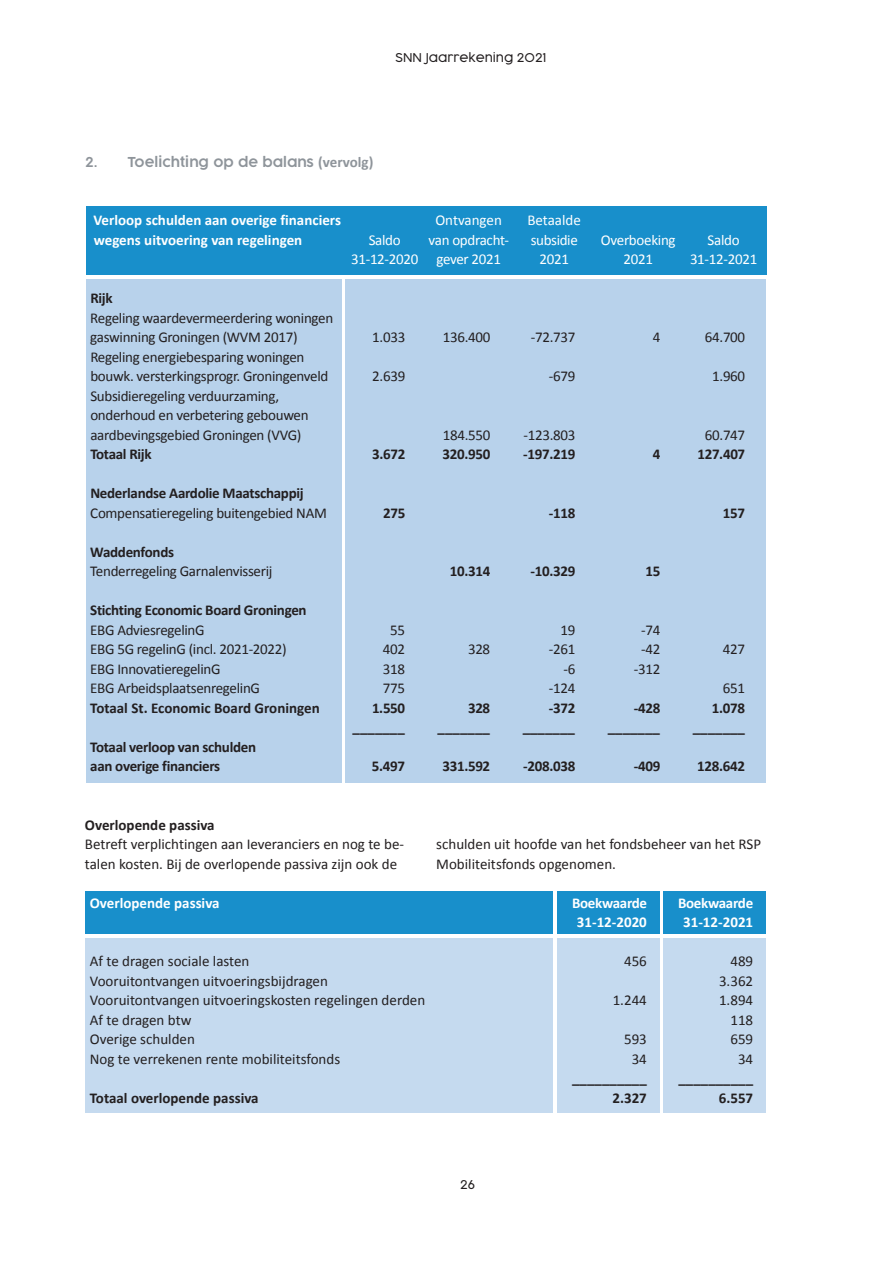
<style>
.page{position:relative;width:893px;height:1263px;background:#fff}
.page>*{position:absolute;margin:0;border:0;box-sizing:border-box;transform-origin:0 0}
.t1{font:15px/19.5px "Calibri";letter-spacing:-.02em;color:#231f20}
.t2{font:15px/19.5px "Calibri";color:#231f20}
.t3{font:700 15px/19.5px "Calibri";letter-spacing:-.02em;color:#231f20}
.t4{font:700 15px "Calibri";color:#fff}
.t5{font:15px "Calibri";letter-spacing:-.02em;color:#fff}
.t6{font:700 15px "Calibri";color:#231f20}
.t7{font:700 15px "Calibri";letter-spacing:-.02em;color:#fff}
.t8{font:15px "Calibri";color:#fff}
.t9{font:300 13.5px "Cocogoose Pro";color:#8e949a}
.t10{font:300 12px "Cocogoose Pro";color:#231f20}
.s1{font-family:"Calibri";font-weight:700;font-size:15px}
</style>
<div class="page">
<div style="left:86px;top:206px;width:680px;height:68px;background:#188fcb"></div>
<div style="left:86px;top:279px;width:255px;height:503px;background:#b8d2eb"></div>
<div style="left:345px;top:279px;width:421px;height:503px;background:#b8d2eb"></div>
<div style="left:86px;top:938px;width:467px;height:174px;background:#c5daef"></div>
<div style="left:86px;top:891px;width:467px;height:43px;background:#188fcb"></div>
<div style="left:664px;top:938px;width:102px;height:174px;background:#c5daef"></div>
<div style="left:664px;top:891px;width:102px;height:43px;background:#188fcb"></div>
<div style="left:558px;top:938px;width:102px;height:174px;background:#c5daef"></div>
<div style="left:558px;top:891px;width:102px;height:43px;background:#188fcb"></div>
<p class="t10" style="left:395px;top:50px;width:153px">SNN Jaarrekening 2021</p>
<p class="t9" style="left:85px;top:153px;width:33px">2. T</p>
<p class="t9" style="left:135px;top:153px;width:240px">oelichting op de balans <span class="s1">(vervolg)</span></p>
<p class="t4" style="left:93px;top:211px;width:249px">Verloop schulden aan overige financiers</p>
<p class="t8" style="left:435px;top:211px;width:68px">Ontvangen</p>
<p class="t8" style="left:527px;top:211px;width:55px">Betaalde</p>
<p class="t4" style="left:94px;top:230px;width:210px">wegens uitvoering van regelingen</p>
<p class="t5" style="left:369px;top:230px;width:34px">Saldo</p>
<p class="t5" style="left:429px;top:230px;width:82px">van opdracht-</p>
<p class="t5" style="left:531px;top:230px;width:49px">subsidie</p>
<p class="t5" style="left:601px;top:230px;width:76px">Overboeking</p>
<p class="t5" style="left:708px;top:230px;width:34px">Saldo</p>
<p class="t5" style="left:351px;top:250px;width:152px">31-12-2020 gever 2021</p>
<p class="t5" style="left:539px;top:250px;width:31px">2021</p>
<p class="t5" style="left:623px;top:250px;width:31px">2021</p>
<p class="t5" style="left:690px;top:250px;width:69px">31-12-2021</p>
<p class="t3" style="left:90px;top:288px;width:24px">Rijk</p>
<p class="t1" style="left:90px;top:307px;width:244px">Regeling waardevermeerdering woningen gaswinning Groningen (WVM 2017)</p>
<p class="t1" style="left:372px;top:327px;width:34px">1.033</p>
<p class="t1" style="left:443px;top:327px;width:49px">136.400</p>
<p class="t1" style="left:531px;top:327px;width:46px">-72.737</p>
<p class="t1" style="left:653px;top:327px;width:9px">4</p>
<p class="t1" style="left:705px;top:327px;width:42px">64.700</p>
<p class="t1" style="left:90px;top:346px;width:240px">Regeling energiebesparing woningen bouwk. versterkingsprogr. Groningenveld</p>
<p class="t1" style="left:90px;top:385px;width:220px">Subsidieregeling verduurzaming, onderhoud en verbetering gebouwen aardbevingsgebied Groningen (VVG)</p>
<p class="t1" style="left:372px;top:366px;width:34px">2.639</p>
<p class="t1" style="left:549px;top:366px;width:28px">-679</p>
<p class="t1" style="left:712px;top:366px;width:34px">1.960</p>
<p class="t1" style="left:443px;top:424px;width:49px">184.550</p>
<p class="t1" style="left:523px;top:424px;width:53px">-123.803</p>
<p class="t1" style="left:705px;top:424px;width:42px">60.747</p>
<p class="t3" style="left:90px;top:444px;width:63px">Totaal Rijk</p>
<p class="t3" style="left:372px;top:444px;width:35px">3.672</p>
<p class="t3" style="left:443px;top:444px;width:49px">320.950</p>
<p class="t3" style="left:523px;top:444px;width:54px">-197.219</p>
<p class="t3" style="left:653px;top:444px;width:9px">4</p>
<p class="t3" style="left:697px;top:444px;width:49px">127.407</p>
<p class="t3" style="left:90px;top:483px;width:215px">Nederlandse Aardolie Maatschappij</p>
<p class="t1" style="left:90px;top:502px;width:238px">Compensatieregeling buitengebied NAM</p>
<p class="t3" style="left:383px;top:502px;width:24px">275</p>
<p class="t3" style="left:549px;top:502px;width:28px">-118</p>
<p class="t3" style="left:723px;top:502px;width:24px">157</p>
<p class="t3" style="left:90px;top:541px;width:85px">Waddenfonds</p>
<p class="t1" style="left:90px;top:561px;width:184px">Tenderregeling Garnalenvisserij</p>
<p class="t3" style="left:450px;top:561px;width:42px">10.314</p>
<p class="t3" style="left:530px;top:561px;width:46px">-10.329</p>
<p class="t3" style="left:645px;top:561px;width:16px">15</p>
<p class="t3" style="left:90px;top:600px;width:218px">Stichting Economic Board Groningen</p>
<p class="t1" style="left:90px;top:619px;width:116px">EBG AdviesregelinG</p>
<p class="t1" style="left:390px;top:619px;width:16px">55</p>
<p class="t1" style="left:560px;top:619px;width:16px">19</p>
<p class="t1" style="left:641px;top:619px;width:21px">-74</p>
<p class="t1" style="left:90px;top:639px;width:198px">EBG 5G regelinG (incl. 2021-2022)</p>
<p class="t1" style="left:383px;top:639px;width:24px">402</p>
<p class="t1" style="left:468px;top:639px;width:24px">328</p>
<p class="t1" style="left:549px;top:639px;width:28px">-261</p>
<p class="t1" style="left:641px;top:639px;width:21px">-42</p>
<p class="t1" style="left:723px;top:639px;width:24px">427</p>
<p class="t1" style="left:90px;top:658px;width:132px">EBG InnovatieregelinG</p>
<p class="t1" style="left:383px;top:658px;width:24px">318</p>
<p class="t1" style="left:563px;top:658px;width:13px">-6</p>
<p class="t1" style="left:634px;top:658px;width:28px">-312</p>
<p class="t1" style="left:90px;top:678px;width:171px">EBG ArbeidsplaatsenregelinG</p>
<p class="t1" style="left:383px;top:678px;width:24px">775</p>
<p class="t1" style="left:549px;top:678px;width:28px">-124</p>
<p class="t1" style="left:723px;top:678px;width:24px">651</p>
<p class="t6" style="left:90px;top:698px;width:231px">Totaal St. Economic Board Groningen</p>
<p class="t3" style="left:372px;top:697px;width:35px">1.550</p>
<p class="t3" style="left:468px;top:697px;width:24px">328</p>
<p class="t3" style="left:549px;top:697px;width:28px">-372</p>
<p class="t3" style="left:634px;top:697px;width:28px">-428</p>
<p class="t3" style="left:712px;top:697px;width:35px">1.078</p>
<p class="t3" style="left:353px;top:717px;width:54px">_______</p>
<p class="t3" style="left:438px;top:717px;width:54px">_______</p>
<p class="t3" style="left:523px;top:717px;width:54px">_______</p>
<p class="t3" style="left:608px;top:717px;width:54px">_______</p>
<p class="t3" style="left:693px;top:717px;width:54px">_______</p>
<p class="t3" style="left:90px;top:736px;width:167px">Totaal verloop van schulden aan overige financiers</p>
<p class="t3" style="left:372px;top:756px;width:35px">5.497</p>
<p class="t3" style="left:442px;top:756px;width:49px">331.592</p>
<p class="t3" style="left:523px;top:756px;width:54px">-208.038</p>
<p class="t3" style="left:634px;top:756px;width:28px">-409</p>
<p class="t3" style="left:697px;top:756px;width:49px">128.642</p>
<p class="t6" style="left:85px;top:815px;width:131px">Overlopende passiva</p>
<p class="t2" style="left:85px;top:834px;width:321px">Betreft verplichtingen aan Ieveranciers en nog te be&shy;talen kosten. Bij de overlopende passiva zijn ook de</p>
<p class="t2" style="left:436px;top:834px;width:326px">schulden uit hoofde van het fondsbeheer van het RSP<br>Mobiliteitsfonds opgenomen.</p>
<p class="t4" style="left:90px;top:893px;width:131px">Overlopende passiva</p>
<p class="t7" style="left:572px;top:893px;width:77px">Boekwaarde</p>
<p class="t7" style="left:678px;top:893px;width:77px">Boekwaarde</p>
<p class="t4" style="left:577px;top:913px;width:72px">31-12-2020</p>
<p class="t4" style="left:683px;top:913px;width:72px">31-12-2021</p>
<p class="t2" style="left:90px;top:951px;width:161px">Af te dragen sociale lasten</p>
<p class="t1" style="left:624px;top:951px;width:24px">456</p>
<p class="t1" style="left:730px;top:951px;width:24px">489</p>
<p class="t2" style="left:90px;top:970px;width:240px">Vooruitontvangen uitvoeringsbijdragen</p>
<p class="t1" style="left:719px;top:970px;width:36px">3.362</p>
<p class="t2" style="left:90px;top:990px;width:337px">Vooruitontvangen uitvoeringskosten regelingen derden</p>
<p class="t1" style="left:613px;top:990px;width:36px">1.244</p>
<p class="t1" style="left:719px;top:990px;width:36px">1.894</p>
<p class="t2" style="left:90px;top:1009px;width:103px">Af te dragen btw</p>
<p class="t1" style="left:730px;top:1009px;width:24px">118</p>
<p class="t2" style="left:90px;top:1029px;width:107px">Overige schulden</p>
<p class="t1" style="left:624px;top:1029px;width:24px">593</p>
<p class="t1" style="left:730px;top:1029px;width:24px">659</p>
<p class="t2" style="left:90px;top:1048px;width:252px">Nog te verrekenen rente mobiliteitsfonds</p>
<p class="t1" style="left:632px;top:1048px;width:17px">34</p>
<p class="t1" style="left:738px;top:1048px;width:17px">34</p>
<p class="t3" style="left:572px;top:1068px;width:76px">__________</p>
<p class="t3" style="left:678px;top:1068px;width:76px">__________</p>
<p class="t6" style="left:90px;top:1088px;width:170px">Totaal overlopende passiva</p>
<p class="t3" style="left:612px;top:1087px;width:36px">2.327</p>
<p class="t3" style="left:719px;top:1087px;width:36px">6.557</p>
<p class="t10" style="left:460px;top:1176px;width:17px">26</p>
</div>
